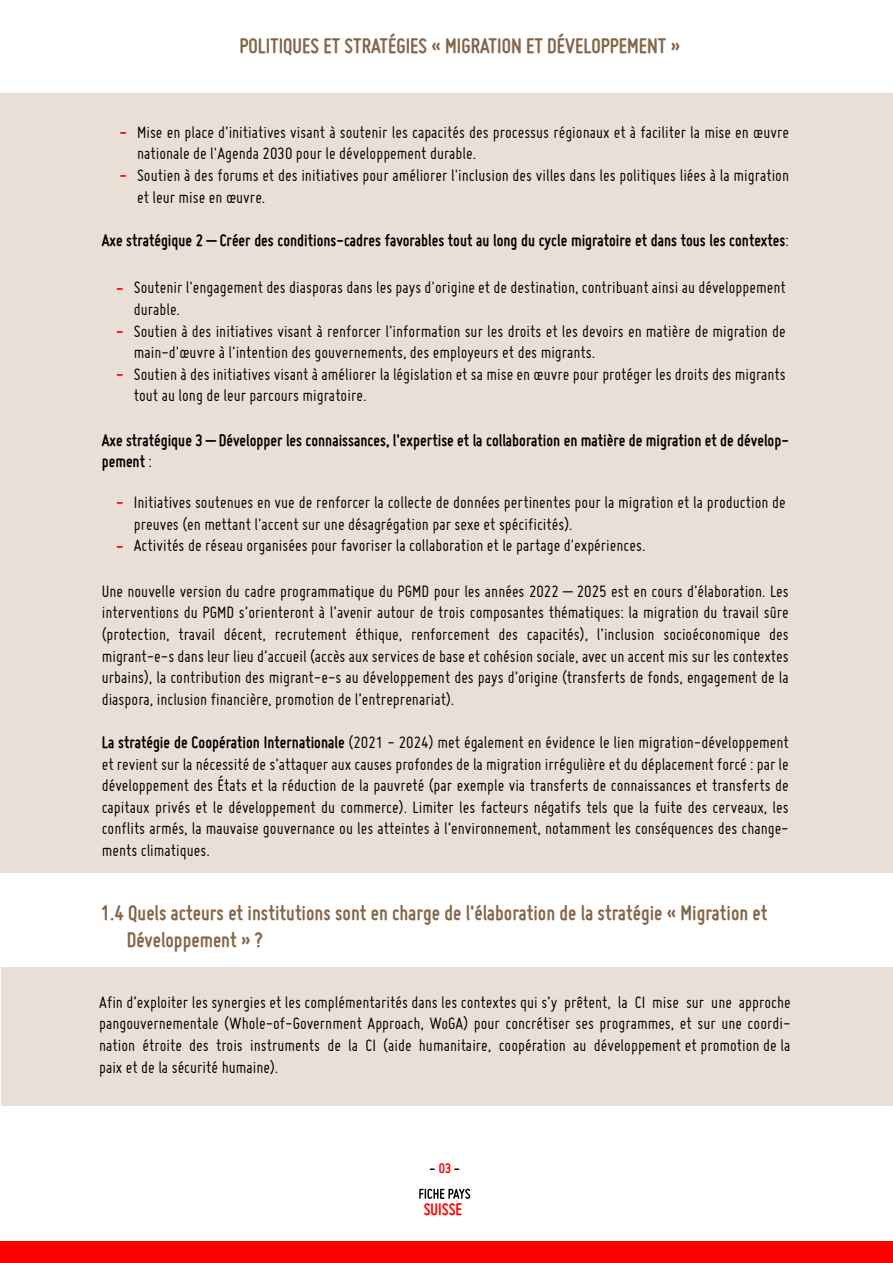
<style>
.page{position:relative;width:893px;height:1263px;background:#fff}
.page>*{position:absolute;margin:0;border:0;box-sizing:border-box;transform-origin:0 0}
.t1{font:700 22.5px/27px "Miso";color:#856547}
.t2{font:18px/21.6px "Miso";color:#000;text-align:justify}
.t3{font:700 18px/21.6px "Miso";color:#000}
.t4{font:700 18px "Miso";color:#f00}
.t5{font:700 15px "Miso";color:#f00}
.s1{font-weight:400}
.s2{font-weight:700}
</style>
<div class="page">
<div style="left:0;top:94px;width:893px;height:779px;background:#eadfd7"></div>
<div style="left:2px;top:967px;width:891px;height:139px;background:#eadfd7"></div>
<svg style="left:419px;top:1188px;width:51px;height:11px"></svg>
<div style="left:0;top:1242px;width:893px;height:21px;background:#f00"></div>
<p class="t1" style="left:240px;top:32px;width:442px">POLITIQUES ET STRATÉGIES « MIGRATION ET DÉVELOPPEMENT »</p>
<p class="t4" style="left:120px;top:122px;width:9px">-</p>
<p class="t4" style="left:120px;top:165px;width:9px">-</p>
<p class="t2" style="left:137px;top:121px;width:653px;text-align:left">Mise en place d’initiatives visant à soutenir les capacités des processus régionaux et à faciliter la mise en œuvre nationale de l'Agenda 2030 pour le développement durable.<br>Soutien à des forums et des initiatives pour améliorer l'inclusion des villes dans les politiques liées à la migration et leur mise en œuvre.</p>
<p class="t3" style="left:102px;top:229px;width:688px">Axe stratégique 2 – Créer des conditions-cadres favorables tout au long du cycle migratoire et dans tous les contextes<span class="s1">:</span></p>
<p class="t4" style="left:116px;top:278px;width:9px">-</p>
<p class="t4" style="left:116px;top:321px;width:9px">-</p>
<p class="t4" style="left:116px;top:364px;width:9px">-</p>
<p class="t2" style="left:134px;top:277px;width:653px;text-align:left">Soutenir l'engagement des diasporas dans les pays d'origine et de destination, contribuant ainsi au développement durable.<br>Soutien à des initiatives visant à renforcer l'information sur les droits et les devoirs en matière de migration de main-d'œuvre à l'intention des gouvernements, des employeurs et des migrants.<br>Soutien à des initiatives visant à améliorer la législation et sa mise en œuvre pour protéger les droits des migrants tout au long de leur parcours migratoire.</p>
<p class="t3" style="left:102px;top:429px;width:689px">Axe stratégique 3 – Développer les connaissances, l'expertise et la collaboration en matière de migration et de dévelop&shy;pement <span class="s1">:</span></p>
<p class="t4" style="left:116px;top:492px;width:9px">-</p>
<p class="t4" style="left:116px;top:536px;width:9px">-</p>
<p class="t2" style="left:134px;top:491px;width:653px;text-align:left">Initiatives soutenues en vue de renforcer la collecte de données pertinentes pour la migration et la production de preuves (en mettant l'accent sur une désagrégation par sexe et spécificités).<br>Activités de réseau organisées pour favoriser la collaboration et le partage d'expériences.</p>
<p class="t2" style="left:102px;top:580px;width:689px">Une nouvelle version du cadre programmatique du PGMD pour les années 2022 – 2025 est en cours d’élaboration. Les interventions du PGMD s’orienteront à l’avenir autour de trois composantes thématiques: la migration du travail sûre (protection, travail décent, recrutement éthique, renforcement des capacités), l’inclusion socioéconomique des migrant-e-s dans leur lieu d’accueil (accès aux services de base et cohésion sociale, avec un accent mis sur les contextes urbains), la contribution des migrant-e-s au développement des pays d’origine (transferts de fonds, engagement de la diaspora, inclusion financière, promotion de l’entreprenariat).</p>
<p class="t2" style="left:102px;top:731px;width:689px"><span class="s2">La stratégie de Coopération Internationale</span> (2021 - 2024) met également en évidence le lien migration-développement et revient sur la nécessité de s’attaquer aux causes profondes de la migration irrégulière et du déplacement forcé : par le développement des États et la réduction de la pauvreté (par exemple via transferts de connaissances et transferts de capitaux privés et le développement du commerce). Limiter les facteurs négatifs tels que la fuite des cerveaux, les conflits armés, la mauvaise gouvernance ou les atteintes à l’environnement, notamment les conséquences des change&shy;ments climatiques.</p>
<p class="t1" style="left:127px;top:898px;width:642px;text-indent:-26px">1.4 Quels acteurs et institutions sont en charge de l'élaboration de la stratégie « Migration et<br>Développement » ?</p>
<p class="t2" style="left:99px;top:991px;width:693px">Afin d’exploiter les synergies et les complémentarités dans les contextes qui s’y prêtent, la CI mise sur une approche pangouvernementale (Whole-of-Government Approach, WoGA) pour concrétiser ses programmes, et sur une coordi&shy;nation étroite des trois instruments de la CI (aide humanitaire, coopération au développement et promotion de la paix et de la sécurité humaine).</p>
<p class="t5" style="left:439px;top:1160px;width:14px">03</p>
<p class="t4" style="left:424px;top:1199px;width:40px">SUISSE</p>
</div>
